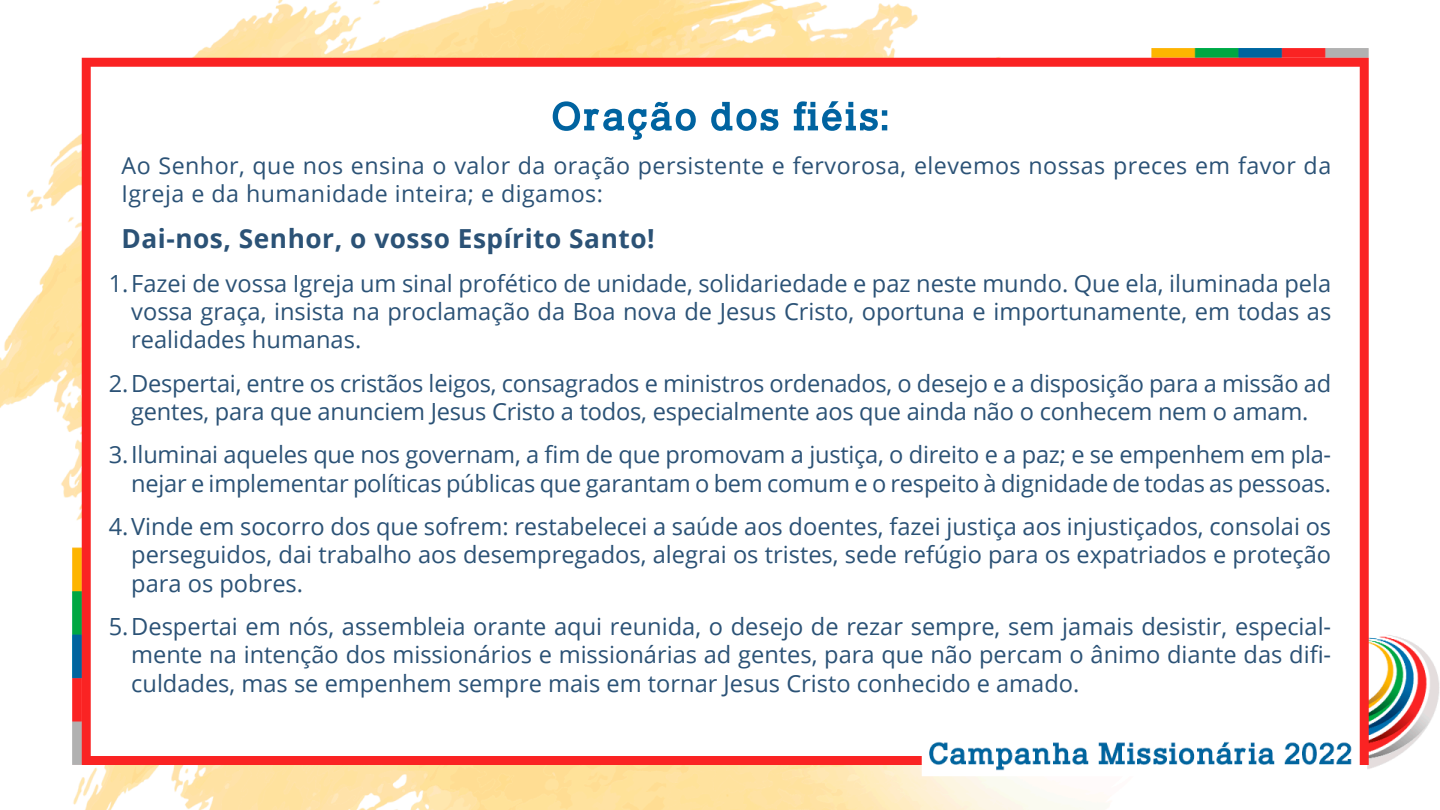
<style>
.page{position:relative;width:1440px;height:810px;background:#fff}
.page>*{position:absolute;margin:0;border:0;box-sizing:border-box;transform-origin:0 0}
.t1{font:700 26.25px "Open Sans";letter-spacing:.02em;color:#2b5276}
.t2{font:23.62px/28.3px "Open Sans";letter-spacing:-.01em;color:#2b5276;text-align:justify}
.t3{font:23.25px/27.9px "Open Sans";letter-spacing:.02em;color:#2b5276}
</style>
<div class="page">
<img style="left:0;top:0;width:1440px;height:810px">
<svg style="left:553px;top:101px;width:334px;height:39px"></svg>
<p class="t3" style="left:122px;top:151px;width:1211px">Ao Senhor, que nos ensina o valor da oração persistente e fervorosa, elevemos nossas preces em favor da<br>Igreja e da humanidade inteira; e digamos:</p>
<p class="t1" style="left:122px;top:220px;width:535px">Dai-nos, Senhor, o vosso Espírito Santo!</p>
<p class="t2" style="left:131px;top:268px;width:1202px;text-indent:-22px">1.Fazei de vossa Igreja um sinal profético de unidade, solidariedade e paz neste mundo. Que ela, iluminada pela vossa graça, insista na proclamação da Boa nova de Jesus Cristo, oportuna e importunamente, em todas as realidades humanas.</p>
<p class="t2" style="left:109px;top:368px;width:1224px;text-align:center">2.Despertai, entre os cristãos leigos, consagrados e ministros ordenados, o desejo e a disposição para a missão ad gentes, para que anunciem Jesus Cristo a todos, especialmente aos que ainda não o conhecem nem o amam.</p>
<p class="t2" style="left:109px;top:440px;width:1224px;text-align:right">3.Iluminai aqueles que nos governam, a fim de que promovam a justiça, o direito e a paz; e se empenhem em pla&shy;nejar e implementar políticas públicas que garantam o bem comum e o respeito à dignidade de todas as pessoas.</p>
<p class="t2" style="left:131px;top:512px;width:1201px;text-indent:-22px">4.Vinde em socorro dos que sofrem: restabelecei a saúde aos doentes, fazei justiça aos injustiçados, consolai os perseguidos, dai trabalho aos desempregados, alegrai os tristes, sede refúgio para os expatriados e proteção para os pobres.</p>
<p class="t2" style="left:131px;top:612px;width:1202px;text-indent:-22px">5.Despertai em nós, assembleia orante aqui reunida, o desejo de rezar sempre, sem jamais desistir, especial&shy;mente na intenção dos missionários e missionárias ad gentes, para que não percam o ânimo diante das difi&shy;culdades, mas se empenhem sempre mais em tornar Jesus Cristo conhecido e amado.</p>
</div>
